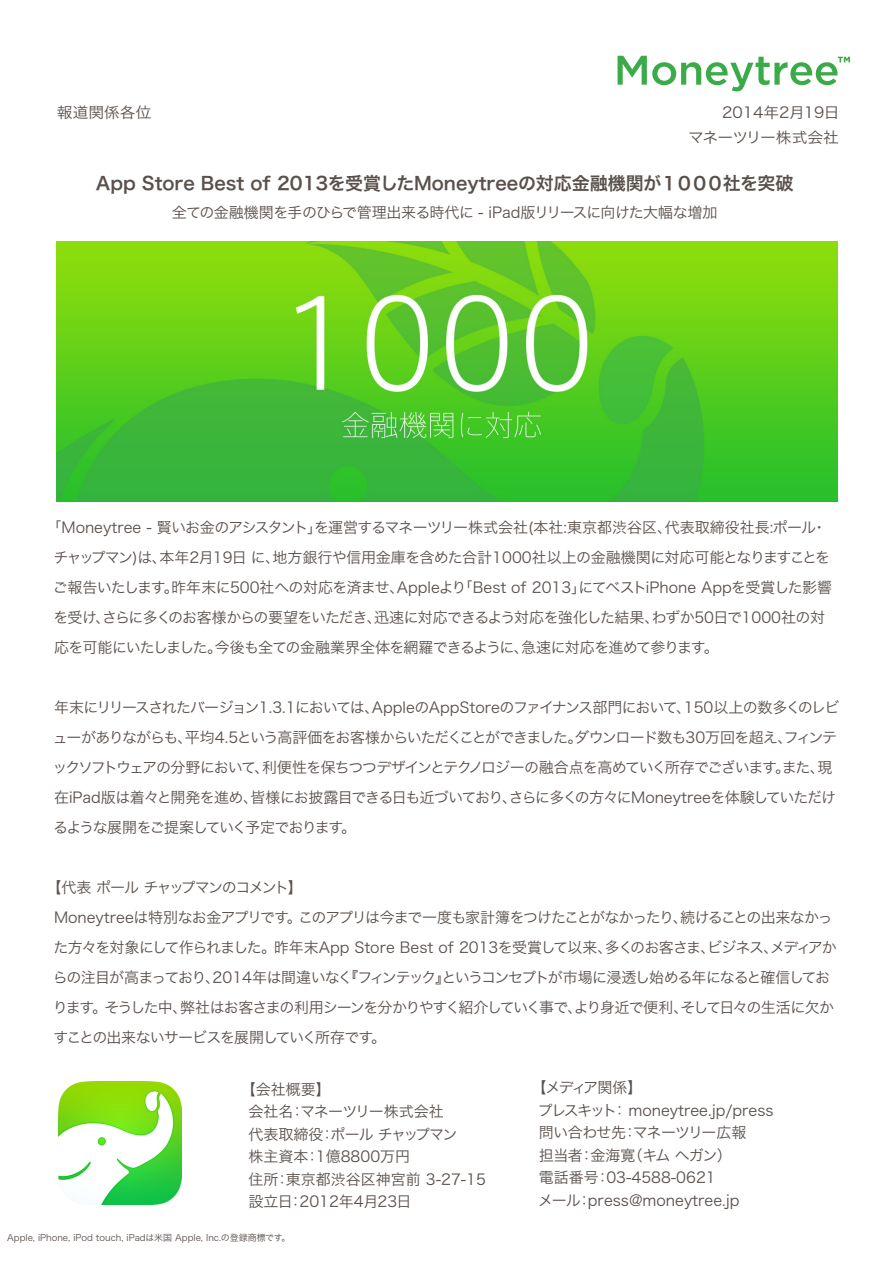
<style>
.page{position:relative;width:893px;height:1263px;background:#fff}
.page>*{position:absolute;margin:0;border:0;box-sizing:border-box;transform-origin:0 0}
.t1{font:18px "Hira Kaku Pro W6";color:#59504c}
.t2{font:15px/30px "Hira Kaku Pro W3";letter-spacing:-.065em;color:#59504c}
.t3{font:15px/30px "Hira Kaku Pro W3";letter-spacing:-.045em;color:#59504c}
.t4{font:15px "Hira Kaku Pro W3";color:#59504c}
.t5{font:15px "Hira Kaku Pro W3";letter-spacing:-.095em;color:#59504c}
.t6{font:15px "Hira Kaku Pro W3";letter-spacing:-.045em;color:#59504c;scale:1.05 1}
.t7{font:15px "Hira Kaku Pro W3";letter-spacing:-.07em;color:#59504c}
.t8{font:15px "Hira Kaku Pro W3";color:#59504c;scale:1.05 1}
.t9{font:9px "Hira Kaku Pro W3";color:#59504c}
</style>
<div class="page">
<svg style="left:617px;top:56px;width:233px;height:35px"></svg>
<img style="left:58px;top:1081px;width:123px;height:123px">
<img style="left:57px;top:242px;width:780px;height:260px">
<p class="t6" style="left:57px;top:99px;width:92px">報道関係各位</p>
<p class="t8" style="left:722px;top:99px;width:113px">2014年2月19日</p>
<p class="t6" style="left:688px;top:124px;width:145px">マネーツリー株式会社</p>
<p class="t1" style="left:96px;top:167px;width:699px">App Store Best of 2013を受賞したMoneytreeの対応金融機関が１０００社を突破</p>
<p class="t3" style="left:172px;top:197px;width:547px">全ての金融機関を手のひらで管理出来る時代に - iPad版リリースに向けた大幅な増加</p>
<p class="t3" style="left:53px;top:511px;width:781px;text-indent:-6px">「Moneytree - 賢いお金のアシスタント」を運営するマネーツリー株式会社(本社:東京都渋谷区、代表取締役社長:ポール・チャップマン)は、本年2月19日 に、地方銀行や信用金庫を含めた合計1000社以上の金融機関に対応可能となりますことをご報告いたします。昨年末に500社への対応を済ませ、Appleより「Best of 2013」にてベストiPhone Appを受賞した影響を受け、さらに多くのお客様からの要望をいただき、迅速に対応できるよう対応を強化した結果、わずか50日で1000社の対応を可能にいたしました。今後も全ての金融業界全体を網羅できるように、急速に対応を進めて参ります。</p>
<p class="t2" style="left:53px;top:691px;width:788px">年末にリリースされたバージョン1.3.1においては、AppleのAppStoreのファイナンス部門において、150以上の数多くのレビューがありながらも、平均4.5という高評価をお客様からいただくことができました。ダウンロード数も30万回を超え、フィンテックソフトウェアの分野において、利便性を保ちつつデザインとテクノロジーの融合点を高めていく所存でございます。また、現在iPad版は着々と開発を進め、皆様にお披露目できる日も近づいており、さらに多くの方々にMoneytreeを体験していただけるような展開をご提案していく予定でおります。</p>
<p class="t5" style="left:46px;top:874px;width:258px">【代表 ポール チャップマンのコメント】</p>
<p class="t2" style="left:53px;top:901px;width:785px">Moneytreeは特別なお金アプリです。このアプリは今まで一度も家計簿をつけたことがなかったり、続けることの出来なかった方々を対象にして作られました。昨年末App Store Best of 2013を受賞して以来、多くのお客さま、ビジネス、メディアからの注目が高まっており、2014年は間違いなく『フィンテック』というコンセプトが市場に浸透し始める年になると確信しております。そうした中、弊社はお客さまの利用シーンを分かりやすく紹介していく事で、より身近で便利、そして日々の生活に欠かすことの出来ないサービスを展開していく所存です。</p>
<p class="t3" style="left:241px;top:1073px;width:91px">【会社概要】</p>
<p class="t4" style="left:248px;top:1098px;width:197px">会社名：マネーツリー株式会社</p>
<p class="t7" style="left:248px;top:1120px;width:211px">代表取締役：ポール チャップマン</p>
<p class="t4" style="left:248px;top:1143px;width:163px">株主資本：1億8800万円</p>
<p class="t4" style="left:248px;top:1165px;width:239px">住所：東京都渋谷区神宮前 3-27-15</p>
<p class="t4" style="left:248px;top:1188px;width:165px">設立日：2012年4月23日</p>
<p class="t3" style="left:531px;top:1071px;width:113px">【メディア関係】</p>
<p class="t4" style="left:538px;top:1096px;width:237px">プレスキット： moneytree.jp/press</p>
<p class="t3" style="left:539px;top:1116px;width:209px">問い合わせ先：マネーツリー広報</p>
<p class="t3" style="left:539px;top:1139px;width:194px">担当者：金海寛（キム ヘガン）</p>
<p class="t4" style="left:539px;top:1164px;width:178px">電話番号：03-4588-0621</p>
<p class="t4" style="left:538px;top:1186px;width:203px">メール：press@moneytree.jp</p>
<p class="t9" style="left:7px;top:1229px;width:285px">Apple, iPhone, iPod touch, iPadは米国 Apple, Inc.の登録商標です。</p>
</div>
